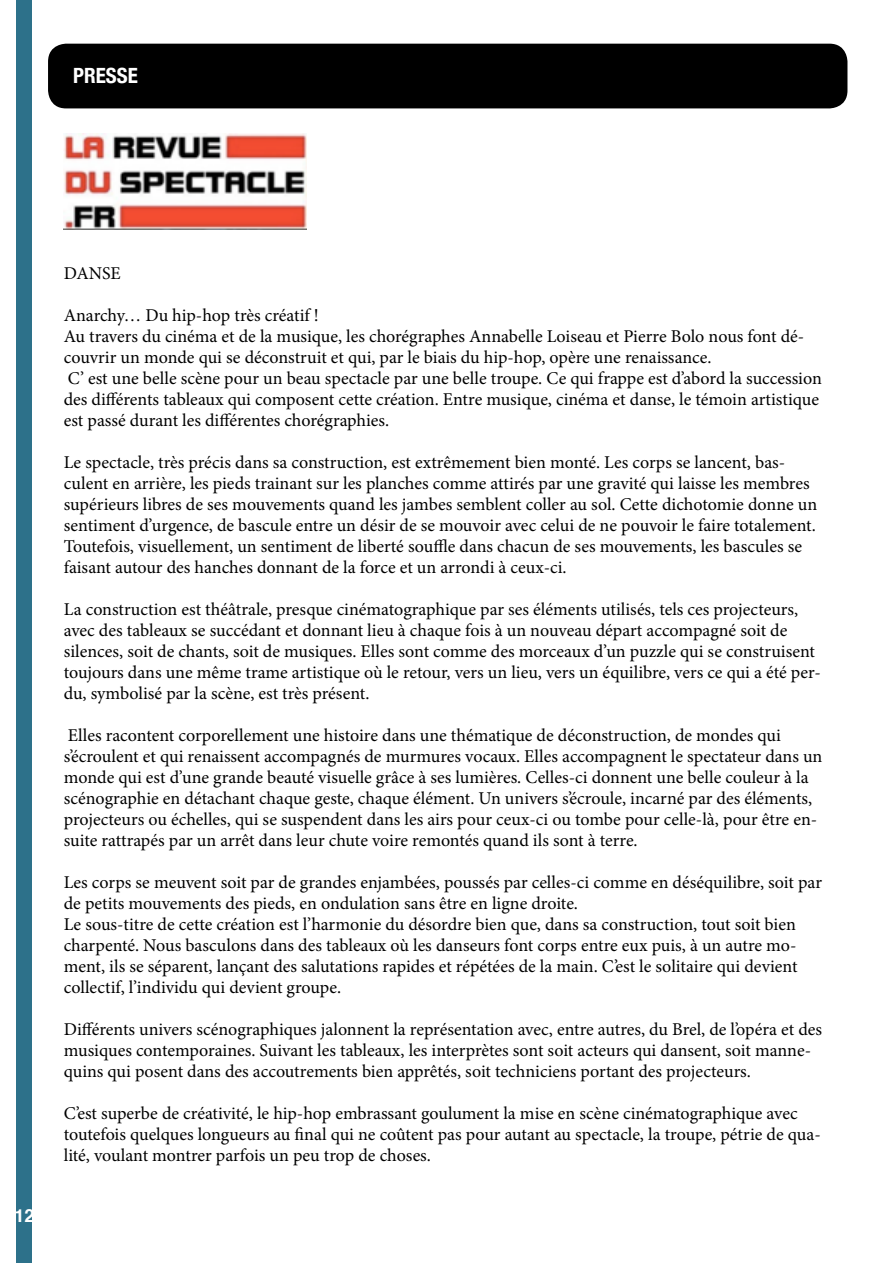
<style>
.page{position:relative;width:893px;height:1263px;background:#fff}
.page>*{position:absolute;margin:0;border:0;box-sizing:border-box;transform-origin:0 0}
.t1{font:700 condensed 21px "Helvetica Neue";color:#fff}
.t2{font:18px/21px "Minion Pro";color:#000}
.t3{font:700 18px "Helvetica";color:#fff}
</style>
<div class="page">
<img style="left:64px;top:134px;width:243px;height:96px">
<div style="left:17px;top:0;width:15px;height:1263px;background:#2d718a"></div>
<div style="left:48px;top:44px;width:799px;height:64px;background:#000;border-radius:18px"></div>
<p class="t1" style="left:73px;top:58px;width:66px">PRESSE</p>
<p class="t3" style="left:14px;top:1201px;width:22px">12</p>
<p class="t2" style="left:64px;top:263px;width:58px">DANSE</p>
<p class="t2" style="left:64px;top:305px;width:760px">Anarchy… Du hip-hop très créatif !<br>Au travers du cinéma et de la musique, les chorégraphes Annabelle Loiseau et Pierre Bolo nous font dé&shy;couvrir un monde qui se déconstruit et qui, par le biais du hip-hop, opère une renaissance.<br>C’ est une belle scène pour un beau spectacle par une belle troupe. Ce qui frappe est d’abord la succession des différents tableaux qui composent cette création. Entre musique, cinéma et danse, le témoin artistique est passé durant les différentes chorégraphies.</p>
<p class="t2" style="left:64px;top:452px;width:755px">Le spectacle, très précis dans sa construction, est extrêmement bien monté. Les corps se lancent, bas&shy;culent en arrière, les pieds trainant sur les planches comme attirés par une gravité qui laisse les membres supérieurs libres de ses mouvements quand les jambes semblent coller au sol. Cette dichotomie donne un sentiment d’urgence, de bascule entre un désir de se mouvoir avec celui de ne pouvoir le faire totalement.<br>Toutefois, visuellement, un sentiment de liberté souffle dans chacun de ses mouvements, les bascules se faisant autour des hanches donnant de la force et un arrondi à ceux-ci.</p>
<p class="t2" style="left:64px;top:599px;width:759px">La construction est théâtrale, presque cinématographique par ses éléments utilisés, tels ces projecteurs, avec des tableaux se succédant et donnant lieu à chaque fois à un nouveau départ accompagné soit de silences, soit de chants, soit de musiques. Elles sont comme des morceaux d’un puzzle qui se construisent toujours dans une même trame artistique où le retour, vers un lieu, vers un équilibre, vers ce qui a été per&shy;du, symbolisé par la scène, est très présent.</p>
<p class="t2" style="left:64px;top:725px;width:760px">Elles racontent corporellement une histoire dans une thématique de déconstruction, de mondes qui s’écroulent et qui renaissent accompagnés de murmures vocaux. Elles accompagnent le spectateur dans un monde qui est d’une grande beauté visuelle grâce à ses lumières. Celles-ci donnent une belle couleur à la scénographie en détachant chaque geste, chaque élément. Un univers s’écroule, incarné par des éléments, projecteurs ou échelles, qui se suspendent dans les airs pour ceux-ci ou tombe pour celle-là, pour être en&shy;suite rattrapés par un arrêt dans leur chute voire remontés quand ils sont à terre.</p>
<p class="t2" style="left:64px;top:872px;width:760px">Les corps se meuvent soit par de grandes enjambées, poussés par celles-ci comme en déséquilibre, soit par de petits mouvements des pieds, en ondulation sans être en ligne droite.<br>Le sous-titre de cette création est l’harmonie du désordre bien que, dans sa construction, tout soit bien charpenté. Nous basculons dans des tableaux où les danseurs font corps entre eux puis, à un autre mo&shy;ment, ils se séparent, lançant des salutations rapides et répétées de la main. C’est le solitaire qui devient collectif, l’individu qui devient groupe.</p>
<p class="t2" style="left:64px;top:1019px;width:760px">Différents univers scénographiques jalonnent la représentation avec, entre autres, du Brel, de l’opéra et des musiques contemporaines. Suivant les tableaux, les interprètes sont soit acteurs qui dansent, soit manne&shy;quins qui posent dans des accoutrements bien apprêtés, soit techniciens portant des projecteurs.</p>
<p class="t2" style="left:64px;top:1103px;width:758px">C’est superbe de créativité, le hip-hop embrassant goulument la mise en scène cinématographique avec toutefois quelques longueurs au final qui ne coûtent pas pour autant au spectacle, la troupe, pétrie de qua&shy;lité, voulant montrer parfois un peu trop de choses.</p>
</div>
